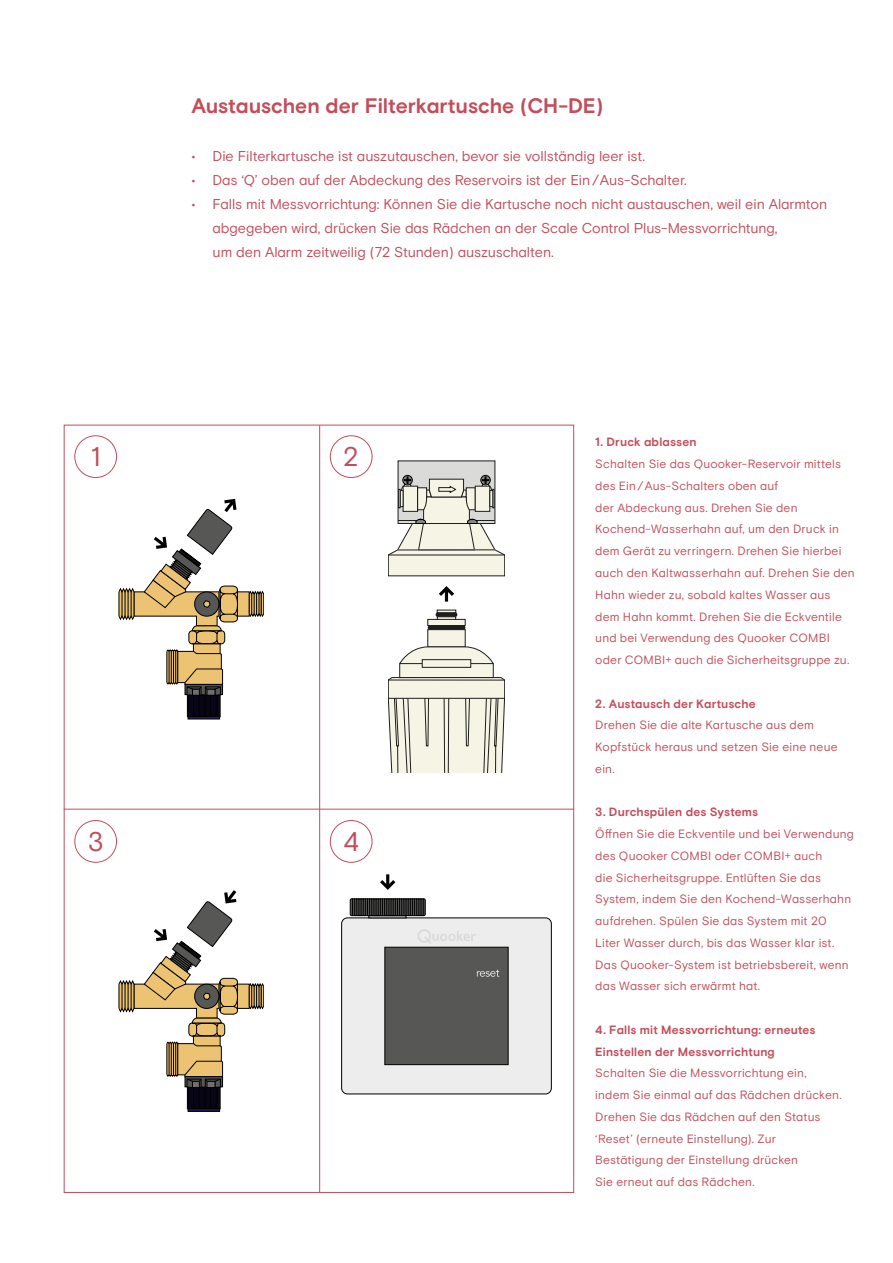
<style>
.page{position:relative;width:893px;height:1263px;background:#fff}
.page>*{position:absolute;margin:0;border:0;box-sizing:border-box;transform-origin:0 0}
.t1{font:27px "Basis Grotesque Pro";color:#c24e5c}
.t2{font:700 21px "Basis Grotesque Pro";letter-spacing:-.005em;color:#c24e5c}
.t3{font:14.25px/24px "Basis Grotesque Pro";letter-spacing:-.01em;color:#c24e5c}
.t4{font:12px/21.8px "Basis Grotesque Pro";letter-spacing:.015em;color:#c24e5c}
.t5{font:700 12px/21.8px "Basis Grotesque Pro";letter-spacing:.015em;color:#c24e5c}
</style>
<div class="page">
<hr style="left:64px;top:809px;width:510px;height:1px;background:#c24e5c">
<div style="left:74px;top:820px;width:43px;height:43px;border:1px solid #c24e5c;border-radius:50%"></div>
<div style="left:330px;top:435px;width:42px;height:43px;border:1px solid #c24e5c;border-radius:50%"></div>
<hr style="left:319px;top:425px;width:1px;height:767px;background:#c24e5c">
<div style="left:74px;top:435px;width:43px;height:43px;border:1px solid #c24e5c;border-radius:50%"></div>
<div style="left:398px;top:461px;width:97px;height:62px;background:#dadad9"></div>
<div style="left:388px;top:555px;width:117px;height:21px;background:#f5f4e5"></div>
<div style="left:388px;top:680px;width:117px;height:18px;background:#f5f4e5"></div>
<svg style="left:388px;top:698px;width:117px;height:75px"></svg>
<div style="left:428px;top:630px;width:37px;height:17px;background:#f5f4e5"></div>
<div style="left:428px;top:619px;width:37px;height:6px;background:#f5f4e5"></div>
<div style="left:428px;top:619px;width:37px;height:7px;border:1px solid #1e1e1c"></div>
<div style="left:437px;top:617px;width:19px;height:3px;border:1px solid #1e1e1c"></div>
<div style="left:436px;top:612px;width:21px;height:5px;background:#1e1e1c;border-radius:2px"></div>
<div style="left:428px;top:625px;width:37px;height:5px;background:#1e1e1c;border-radius:2px"></div>
<svg style="left:388px;top:646px;width:117px;height:35px"></svg>
<div style="left:422px;top:660px;width:49px;height:7px;background:#f5f4e5"></div>
<div style="left:422px;top:659px;width:49px;height:8px;border:1px solid #1e1e1c"></div>
<svg style="left:439px;top:586px;width:15px;height:16px"></svg>
<div style="left:481px;top:475px;width:9px;height:10px;border:1px solid #020203;border-radius:50%"></div>
<div style="left:403px;top:475px;width:9px;height:10px;border:1px solid #020203;border-radius:50%"></div>
<svg style="left:388px;top:476px;width:117px;height:79px"></svg>
<div style="left:188px;top:716px;width:32px;height:3px;border:1px solid #000"></div>
<svg style="left:119px;top:499px;width:145px;height:218px"></svg>
<svg style="left:119px;top:890px;width:145px;height:219px"></svg>
<div style="left:342px;top:918px;width:209px;height:176px;background:#ededed;border-radius:6px"></div>
<div style="left:341px;top:918px;width:210px;height:176px;border:1px solid #000;border-radius:6px"></div>
<svg style="left:417px;top:929px;width:59px;height:15px"></svg>
<hr style="left:369px;top:915px;width:37px;height:3px;background:#ededed">
<div style="left:385px;top:947px;width:123px;height:118px;background:#575756;border:1px solid #000"></div>
<svg style="left:476px;top:969px;width:23px;height:8px"></svg>
<svg style="left:380px;top:874px;width:15px;height:16px"></svg>
<svg style="left:350px;top:898px;width:76px;height:18px"></svg>
<div style="left:330px;top:820px;width:42px;height:43px;border:1px solid #c24e5c;border-radius:50%"></div>
<h2 class="t2" style="left:191px;top:93px;width:413px">Austauschen der Filterkartusche (CH-DE)</h2>
<p class="t3" style="left:191px;top:144px;width:455px">• Die Filterkartusche ist auszutauschen, bevor sie vollständig leer ist.</p>
<p class="t3" style="left:191px;top:168px;width:497px">• Das ‘Q’ oben auf der Abdeckung des Reservoirs ist der Ein/Aus-Schalter.</p>
<p class="t3" style="left:213px;top:192px;width:616px;text-indent:-21px">• Falls mit Messvorrichtung: Können Sie die Kartusche noch nicht austauschen, weil ein Alarmton abgegeben wird, drücken Sie das Rädchen an der Scale Control Plus-Messvorrichtung,<br>um den Alarm zeitweilig (72 Stunden) auszuschalten.</p>
<h1 class="t1" style="left:91px;top:441px;width:11px">1</h1>
<h1 class="t1" style="left:343px;top:441px;width:17px">2</h1>
<h1 class="t1" style="left:88px;top:825px;width:17px">3</h1>
<h1 class="t1" style="left:343px;top:825px;width:17px">4</h1>
<p class="t5" style="left:595px;top:432px;width:103px">1. Druck ablassen</p>
<p class="t4" style="left:595px;top:453px;width:261px">Schalten Sie das Quooker-Reservoir mittels des Ein/Aus-Schalters oben auf<br>der Abdeckung aus. Drehen Sie den Kochend-Wasserhahn auf, um den Druck in dem Gerät zu verringern. Drehen Sie hierbei auch den Kaltwasserhahn auf. Drehen Sie den Hahn wieder zu, sobald kaltes Wasser aus dem Hahn kommt. Drehen Sie die Eckventile und bei Verwendung des Quooker COMBI oder COMBI+ auch die Sicherheitsgruppe zu.</p>
<p class="t5" style="left:595px;top:693px;width:162px">2. Austausch der Kartusche</p>
<p class="t4" style="left:595px;top:714px;width:244px">Drehen Sie die alte Kartusche aus dem<br>Kopfstück heraus und setzen Sie eine neue ein.</p>
<p class="t5" style="left:595px;top:802px;width:164px">3. Durchspülen des Systems</p>
<p class="t4" style="left:595px;top:823px;width:260px">Öffnen Sie die Eckventile und bei Verwendung des Quooker COMBI oder COMBI+ auch<br>die Sicherheitsgruppe. Entlüften Sie das System, indem Sie den Kochend-Wasserhahn aufdrehen. Spülen Sie das System mit 20<br>Liter Wasser durch, bis das Wasser klar ist.<br>Das Quooker-System ist betriebsbereit, wenn das Wasser sich erwärmt hat.</p>
<p class="t5" style="left:595px;top:1019px;width:222px">4. Falls mit Messvorrichtung: erneutes<br>Einstellen der Messvorrichtung</p>
<p class="t4" style="left:595px;top:1062px;width:248px">Schalten Sie die Messvorrichtung ein, indem Sie einmal auf das Rädchen drücken.<br>Drehen Sie das Rädchen auf den Status ‘Reset’ (erneute Einstellung). Zur Bestätigung der Einstellung drücken<br>Sie erneut auf das Rädchen.</p>
</div>
